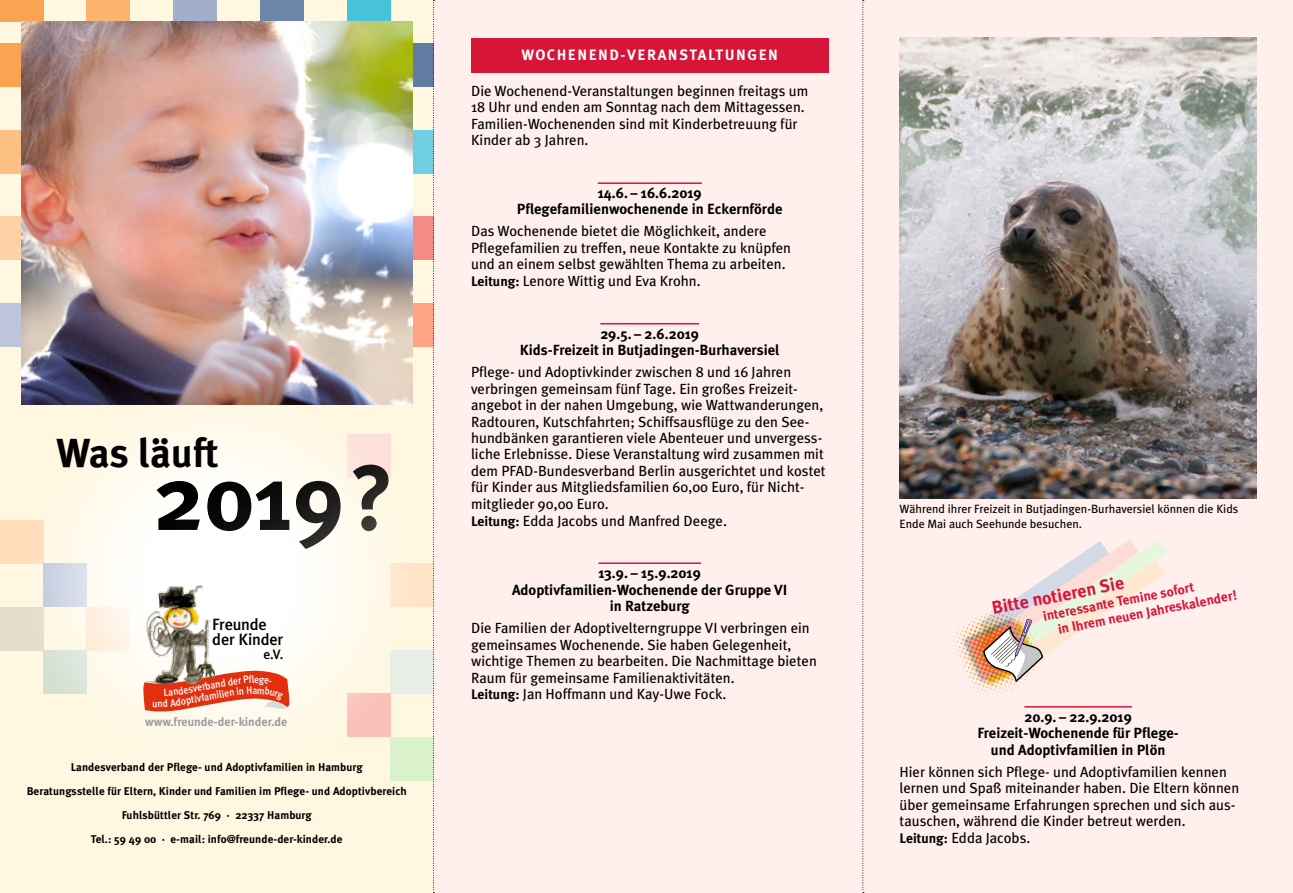
<style>
.page{position:relative;width:1293px;height:893px;background:#fff}
.page>*{position:absolute;margin:0;border:0;box-sizing:border-box;transform-origin:0 0}
.t1{font:700 92.7px "Meta Plus";color:#000}
.t2{font:700 40.5px "Meta Plus";color:#000}
.t3{font:700 18px "Meta Plus";color:#d61538}
.t4{font:500 16.35px/15.1px "Meta Plus";letter-spacing:-.015em;color:#000}
.t5{font:700 15px "Meta Plus";letter-spacing:.1em;color:#fff}
.t6{font:14.7px/16.5px "Meta Plus";color:#000}
.t7{font:700 14.7px/16.5px "Meta Plus";color:#000;text-align:center}
.t8{font:700 13.5px/15.9px "Meta Plus";color:#d61538}
.t9{font:500 13.5px "Meta Plus";color:#000}
.t10{font:700 12.3px "Meta Plus";color:#9c9d9d}
.t11{font:12px/15px "Meta Plus";color:#000}
.t12{font:700 11.25px/24px "Meta Plus";letter-spacing:.005em;color:#000;text-align:center}
.t13{font:500 10.5px "Meta Plus";color:#fff;scale:.92 1}
.s1{font-weight:700;font-size:13.8px}
</style>
<div class="page">
<div style="left:0;top:0;width:434px;height:893px;background:#fff7e0"></div>
<div style="left:434px;top:0;width:859px;height:893px;background:#ffefed"></div>
<div style="left:471px;top:38px;width:357px;height:34px;background:#d61538"></div>
<hr style="left:598px;top:182px;width:104px;height:2px;background:#d61538">
<hr style="left:600px;top:323px;width:99px;height:1px;background:#d61538">
<hr style="left:598px;top:562px;width:103px;height:2px;background:#d61538">
<div style="left:0;top:0;width:43px;height:21px;background:#f9a451"></div>
<div style="left:0;top:43px;width:22px;height:43px;background:#f9a451"></div>
<div style="left:0;top:130px;width:22px;height:43px;background:#fdc083"></div>
<div style="left:0;top:217px;width:22px;height:43px;background:#ffd2a5"></div>
<div style="left:0;top:520px;width:43px;height:44px;background:#ffdcba"></div>
<div style="left:0;top:607px;width:43px;height:43px;background:#e4ddcb"></div>
<div style="left:43px;top:650px;width:44px;height:44px;background:#d4e0d2"></div>
<div style="left:87px;top:0;width:43px;height:21px;background:#fcb36c"></div>
<div style="left:390px;top:737px;width:44px;height:43px;background:#d9f2cb"></div>
<div style="left:173px;top:0;width:43px;height:21px;background:#a2afca"></div>
<div style="left:412px;top:43px;width:22px;height:43px;background:#617ca1"></div>
<div style="left:390px;top:650px;width:44px;height:44px;background:#e7eee6"></div>
<div style="left:260px;top:0;width:44px;height:21px;background:#6d85a9"></div>
<div style="left:347px;top:0;width:43px;height:21px;background:#47c3d9"></div>
<div style="left:412px;top:130px;width:22px;height:43px;background:#6fcee1"></div>
<div style="left:412px;top:217px;width:22px;height:43px;background:#f58b86"></div>
<div style="left:412px;top:303px;width:22px;height:44px;background:#fea484"></div>
<div style="left:390px;top:564px;width:44px;height:43px;background:#ffe4c8"></div>
<div style="left:347px;top:434px;width:43px;height:43px;background:#fee0db"></div>
<div style="left:347px;top:694px;width:43px;height:43px;background:#fbc1b9"></div>
<svg style="left:862px;top:0;width:2px;height:893px"></svg>
<svg style="left:433px;top:0;width:1px;height:893px"></svg>
<svg style="left:24px;top:390px;width:391px;height:376px;fill:#fffaed"></svg>
<div style="left:0;top:303px;width:22px;height:44px;background:#bcc5db"></div>
<img style="left:949px;top:617px;width:63px;height:80px">
<svg style="left:974px;top:540px;width:193px;height:151px"></svg>
<hr style="left:1024px;top:706px;width:108px;height:2px;background:#d61538">
<img style="left:899px;top:38px;width:357px;height:461px">
<img style="left:22px;top:21px;width:390px;height:383px">
<img style="left:146px;top:585px;width:69px;height:84px">
<svg style="left:143px;top:669px;width:147px;height:44px"></svg>
<h2 class="t2" style="left:56px;top:430px;width:164px">Was läuft</h2>
<h1 class="t1" style="left:153px;top:444px;width:242px">2019 ?</h1>
<p class="t4" style="left:212px;top:617px;width:72px">Freunde der Kinder</p>
<p class="t9" style="left:263px;top:647px;width:21px">e.V.</p>
<p class="t13" style="left:187px;top:683px;width:37px;rotate:-11deg">sverban</p>
<p class="t13" style="left:185px;top:695px;width:38px;rotate:-11deg">ptivfami</p>
<p class="t13" style="left:252px;top:684px;width:7px">a</p>
<p class="t10" style="left:145px;top:715px;width:144px">www.freunde-der-kinder.de</p>
<p class="t12" style="left:27px;top:755px;width:381px">Landesverband der Pflege- und Adoptivfamilien in H amburg<br>Beratungsstelle für Eltern, Kinder und Familien im Pflege- und Adoptivbereich Fuhlsbüttler Str. 769 · 22337 H amburg<br>Tel.: 59 49 00 · e-mail: info@freunde-der-kinder.de</p>
<p class="t5" style="left:521px;top:46px;width:258px">Wochenend-Veranstaltungen</p>
<p class="t6" style="left:471px;top:82px;width:339px">Die Wochenend-Veranstaltungen beginnen freitags um 18 Uhr und enden am Sonntag nach dem Mittagessen.<br>Familien-Wochenenden sind mit Kinderbetreuung für Kinder ab 3 Jahren.</p>
<p class="t7" style="left:517px;top:185px;width:267px">14.6. – 16.6.2019<br>Pflegefamilienwochenende in Eckernförde</p>
<p class="t6" style="left:471px;top:223px;width:321px">Das Wochenende bietet die Möglichkeit, andere Pflegefamilien zu treffen, neue Kontakte zu knüpfen und an einem selbst gewählten Thema zu arbeiten.<br><span class="s1">Leitung:</span> Lenore Wittig und Eva Krohn.</p>
<p class="t7" style="left:520px;top:325px;width:261px">29.5. – 2.6.2019<br>Kids-Freizeit in Butjadingen-Burhaversiel</p>
<p class="t6" style="left:471px;top:363px;width:356px">Pflege- und Adoptivkinder zwischen 8 und 16 Jahren verbringen gemeinsam fünf Tage. Ein großes Freizeit&shy;angebot in der nahen Umgebung, wie Wattwanderungen, Radtouren, Kutschfahrten; Schiffsausflüge zu den See&shy;hundbänken garantieren viele Abenteuer und unvergess&shy;liche Erlebnisse. Diese Veranstaltung wird zusammen mit dem PFAD-Bundesverband Berlin ausgerichtet und kostet für Kinder aus Mitgliedsfamilien 60,00 Euro, für Nicht&shy;mitglieder 90,00 Euro.<br><span class="s1">Leitung:</span> Edda Jacobs und Manfred Deege.</p>
<p class="t7" style="left:512px;top:565px;width:277px">13.9. – 15.9.2019<br>Adoptivfamilien-Wochenende der Gruppe VI in Ratzeburg</p>
<p class="t6" style="left:471px;top:619px;width:347px">Die Familien der Adoptivelterngruppe VI verbringen ein gemeinsames Wochenende. Sie haben Gelegenheit, wichtige Themen zu bearbeiten. Die Nachmittage bieten Raum für gemeinsame Familienaktivitäten.<br><span class="s1">Leitung:</span> Jan Hoffmann und Kay-Uwe Fock.</p>
<p class="t11" style="left:899px;top:501px;width:340px">Während ihrer Freizeit in Butjadingen-Burhaversiel können die Kids<br>Ende Mai auch Seehunde besuchen.</p>
<p class="t3" style="left:990px;top:598px;width:136px;rotate:-11deg">Bitte notieren Sie</p>
<p class="t8" style="left:1053px;top:606px;width:183px;text-indent:-12px;rotate:-11deg">interessante Temine sofort<br>in Ihrem neuen Jahreskalender!</p>
<p class="t7" style="left:977px;top:708px;width:203px">20.9. – 22.9.2019<br>Freizeit-Wochenende für Pflege&shy;und Adoptivfamilien in Plön</p>
<p class="t6" style="left:899px;top:763px;width:341px">Hier können sich Pflege- und Adoptivfamilien kennen lernen und Spaß miteinander haben. Die Eltern können über gemeinsame Erfahrungen sprechen und sich aus&shy;tauschen, während die Kinder betreut werden.<br><span class="s1">Leitung:</span> Edda Jacobs.</p>
</div>
